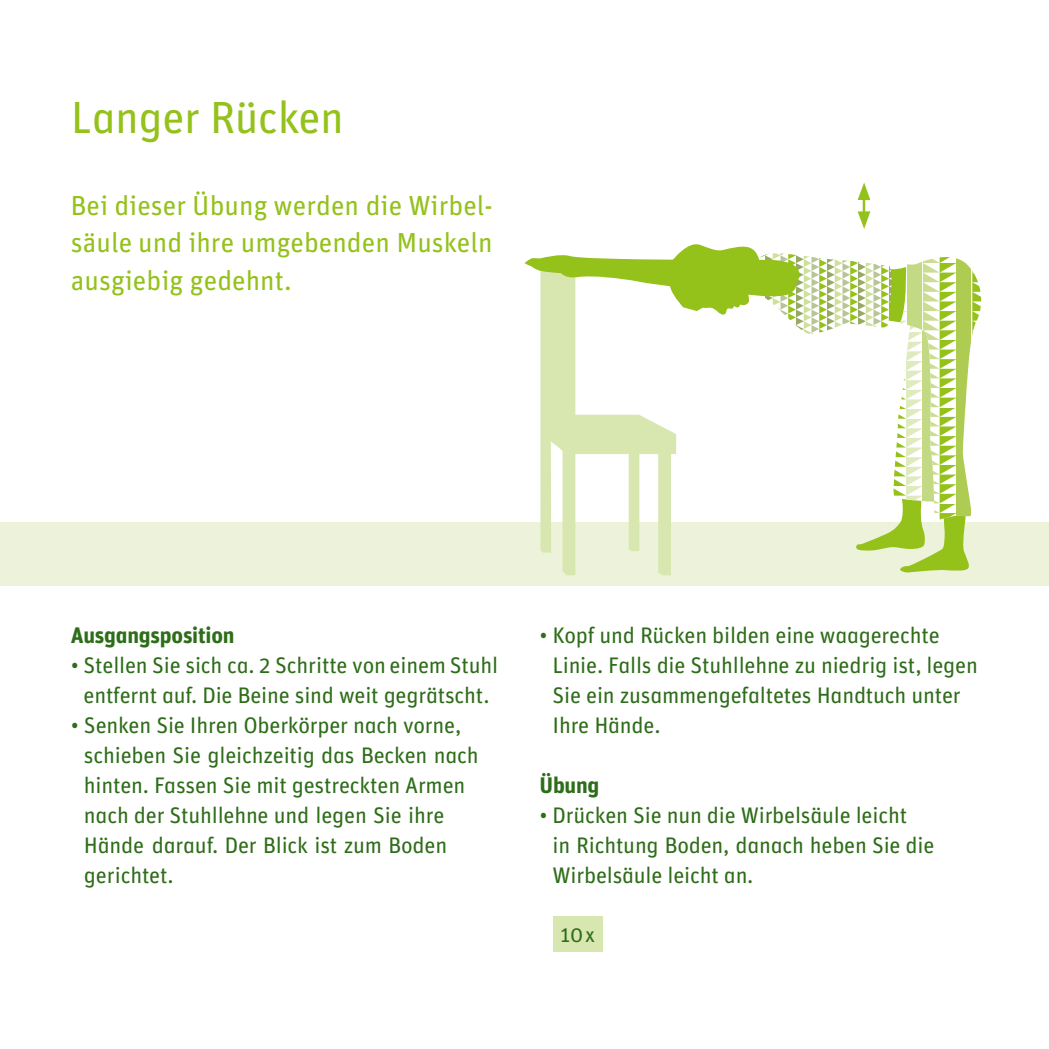
<style>
.page{position:relative;width:1049px;height:1049px;background:#fff}
.page>*{position:absolute;margin:0;border:0;box-sizing:border-box;transform-origin:0 0}
.t1{font:45px "Unit Regular Alternate";letter-spacing:-.01em;color:#94c11a}
.t2{font:27.5px/37.5px "Unit";color:#94c11a;text-align:justify}
.t3{font:22.5px/30px "Unit Regular Alternate";letter-spacing:-.01em;color:#2e6d19}
.t4{font:22.5px "Unit Bold Alternate";letter-spacing:-.01em;color:#2e6d19}
.t5{font:21.25px "Unit";color:#2e6d19}
</style>
<div class="page">
<div style="left:0;top:525px;width:1049px;height:60px;background:#ecf3da"></div>
<svg style="left:524px;top:244px;width:460px;height:331px"></svg>
<div style="left:553px;top:916px;width:49px;height:35px;background:#d8e6b0"></div>
<svg style="left:857px;top:182px;width:13px;height:47px"></svg>
<h1 class="t1" style="left:71px;top:89px;width:275px">Langer Rücken</h1>
<p class="t2" style="left:71px;top:186px;width:423px">Bei dieser Übung werden die Wirbel&shy;säule und ihre umgebenden Muskeln ausgiebig gedehnt.</p>
<p class="t4" style="left:71px;top:621px;width:165px">Ausgangsposition</p>
<p class="t3" style="left:71px;top:649px;width:429px;text-align:center">• Stellen Sie sich ca. 2 Schritte von einem Stuhl entfernt auf. Die Beine sind weit gegrätscht.</p>
<p class="t3" style="left:84px;top:709px;width:396px;text-indent:-13px">• Senken Sie Ihren Oberkörper nach vorne, schieben Sie gleichzeitig das Becken nach hinten. Fassen Sie mit gestreckten Armen nach der Stuhllehne und legen Sie ihre Hände darauf. Der Blick ist zum Boden gerichtet.</p>
<p class="t3" style="left:553px;top:619px;width:427px;text-indent:-13px">• Kopf und Rücken bilden eine waagerechte Linie. Falls die Stuhllehne zu niedrig ist, legen Sie ein zusammengefaltetes Handtuch unter Ihre Hände.</p>
<p class="t4" style="left:539px;top:771px;width:62px">Übung</p>
<p class="t3" style="left:553px;top:799px;width:383px;text-indent:-13px">• Drücken Sie nun die Wirbelsäule leicht<br>in Richtung Boden, danach heben Sie die<br>Wirbelsäule leicht an.</p>
<p class="t5" style="left:560px;top:922px;width:36px">10 x</p>
</div>
